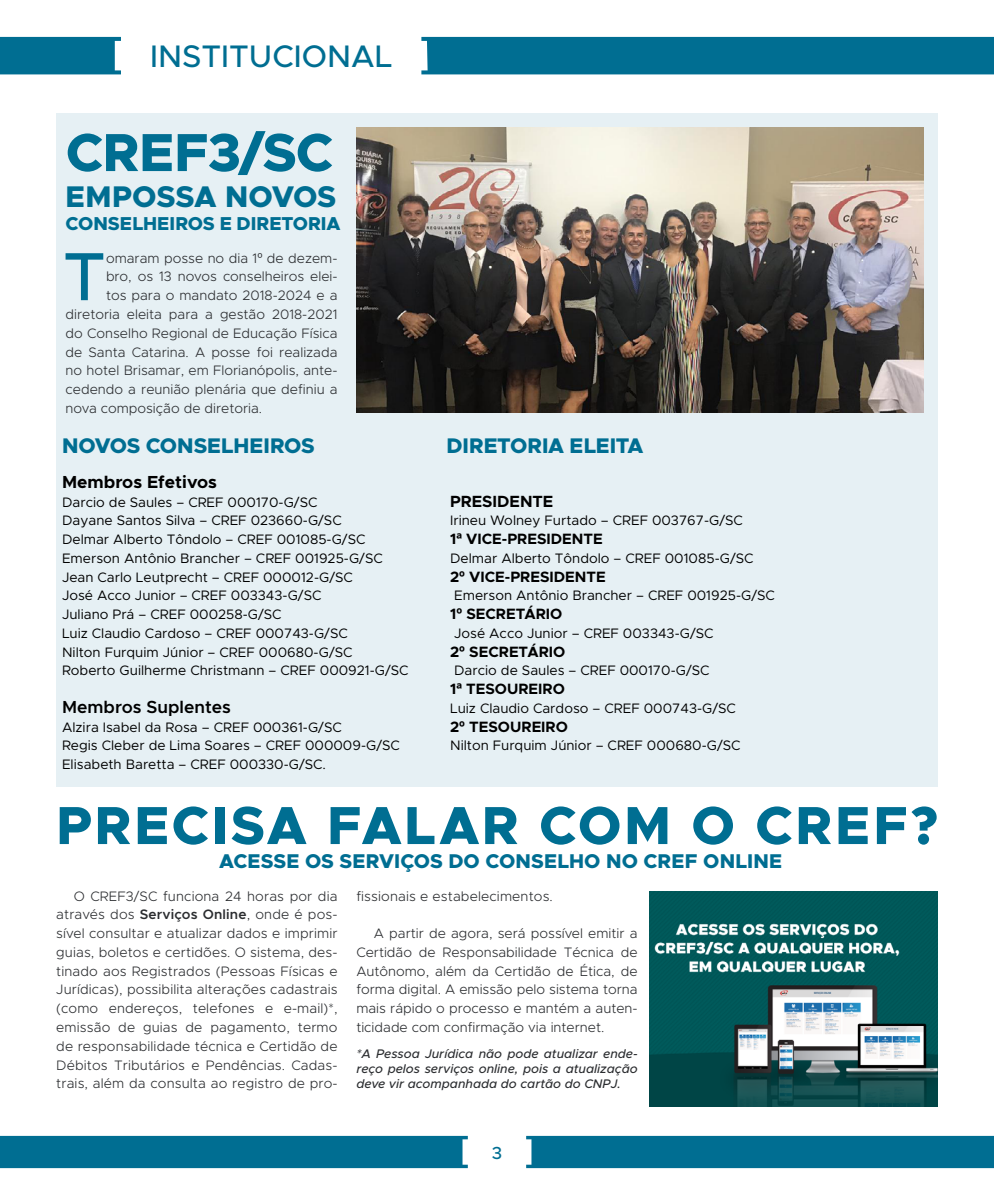
<style>
.page{position:relative;width:994px;height:1182px;background:#fff}
.page>*{position:absolute;margin:0;border:0;box-sizing:border-box;transform-origin:0 0}
.t1{font:500 68.38px "Metropolis";color:#006e92}
.t2{font:800 53.75px "Metropolis";letter-spacing:.045em;color:#006e92}
.t3{font:500 31.25px "Metropolis";color:#006e92}
.t4{font:800 30px "Metropolis";letter-spacing:-.005em;color:#006e92}
.t5{font:800 21.25px "Metropolis";letter-spacing:-.005em;color:#006e92}
.t6{font:800 20px "Metropolis";letter-spacing:.005em;color:#006e92}
.t7{font:800 18.75px "Metropolis";color:#006e92}
.t8{font:600 17.5px "Metropolis";color:#000}
.t9{font:700 17.5px "Metropolis";color:#000}
.t10{font:500 17.5px "Metropolis";color:#006e92}
.t11{font:700 16.25px "Metropolis";color:#000}
.t12{font:700 15px "Metropolis";color:#000}
.t13{font:300 13.75px/18.8px "Metropolis";color:#2b2d30;text-align:justify}
.t14{font:13.75px/18.8px "Metropolis";color:#000}
.t15{font:italic 500 12.5px/15px "Metropolis";color:#2b2d30;text-align:justify}
.s1{font-family:"Open Sans";font-weight:400}
.s2{font-family:"Open Sans"}
.s3{font-weight:600}
</style>
<div class="page">
<div style="left:56px;top:112px;width:882px;height:674px;background:#e6f0f4"></div>
<div style="left:0;top:1135px;width:468px;height:32px;background:#006e92"></div>
<div style="left:526px;top:1135px;width:468px;height:32px;background:#006e92"></div>
<div style="left:0;top:37px;width:121px;height:37px;background:#006e92"></div>
<div style="left:421px;top:37px;width:573px;height:37px;background:#006e92"></div>
<img style="left:356px;top:128px;width:567px;height:284px">
<img style="left:649px;top:891px;width:289px;height:215px">
<h3 class="t3" style="left:150px;top:37px;width:244px">INSTITUCIONAL</h3>
<h2 class="t2" style="left:66px;top:118px;width:269px">CREF3/SC</h2>
<h3 class="t4" style="left:66px;top:177px;width:272px">EMPOSSA NOVOS</h3>
<h3 class="t7" style="left:66px;top:211px;width:276px">CONSELHEIROS E DIRETORIA</h3>
<h1 class="t1" style="left:63px;top:234px;width:45px">T</h1>
<p class="t13" style="left:106px;top:248px;width:233px">omaram posse no dia 1<span class="s1">º</span> de dezem-</p>
<p class="t13" style="left:106px;top:267px;width:233px">bro, os 13 novos conselheiros elei-</p>
<p class="t13" style="left:106px;top:286px;width:233px">tos para o mandato 2018-2024 e a</p>
<p class="t13" style="left:66px;top:305px;width:273px">diretoria eleita para a gestão 2018-2021</p>
<p class="t13" style="left:66px;top:323px;width:273px">do Conselho Regional de Educação Física</p>
<p class="t13" style="left:66px;top:342px;width:273px">de Santa Catarina. A posse foi realizada</p>
<p class="t13" style="left:66px;top:361px;width:273px">no hotel Brisamar, em Florianópolis, ante-</p>
<p class="t13" style="left:66px;top:380px;width:273px">cedendo a reunião plenária que definiu a</p>
<p class="t13" style="left:66px;top:398px;width:198px">nova composição de diretoria.</p>
<h3 class="t5" style="left:62px;top:432px;width:254px">NOVOS CONSELHEIROS</h3>
<p class="t9" style="left:62px;top:470px;width:157px">Membros Efetivos</p>
<p class="t14" style="left:62px;top:492px;width:348px">Darcio de Saules – CREF 000170-G/SC<br>Dayane Santos Silva – CREF 023660-G/SC<br>Delmar Alberto Tôndolo – CREF 001085-G/SC Emerson Antônio Brancher – CREF 001925-G/SC Jean Carlo Leutprecht – CREF 000012-G/SC<br>José Acco Junior – CREF 003343-G/SC<br>Juliano Prá – CREF 000258-G/SC<br>Luiz Claudio Cardoso – CREF 000743-G/SC<br>Nilton Furquim Júnior – CREF 000680-G/SC Roberto Guilherme Christmann – CREF 000921-G/SC</p>
<p class="t8" style="left:62px;top:695px;width:170px">Membros Suplentes</p>
<p class="t14" style="left:62px;top:717px;width:339px">Alzira Isabel da Rosa – CREF 000361-G/SC<br>Regis Cleber de Lima Soares – CREF 000009-G/SC<br>Elisabeth Baretta – CREF 000330-G/SC.</p>
<h3 class="t5" style="left:446px;top:432px;width:198px">DIRETORIA ELEITA</h3>
<p class="t11" style="left:450px;top:490px;width:105px">PRESIDENTE</p>
<p class="t14" style="left:450px;top:511px;width:294px">Irineu Wolney Furtado – CREF 003767-G/SC</p>
<p class="t12" style="left:450px;top:529px;width:154px">1<span class="s2">ª</span> VICE-PRESIDENTE</p>
<p class="t14" style="left:450px;top:548px;width:305px">Delmar Alberto Tôndolo – CREF 001085-G/SC</p>
<p class="t12" style="left:450px;top:567px;width:157px">2<span class="s2">º</span> VICE-PRESIDENTE</p>
<p class="t14" style="left:454px;top:586px;width:322px">Emerson Antônio Brancher – CREF 001925-G/SC</p>
<p class="t12" style="left:450px;top:604px;width:114px">1<span class="s2">º</span> SECRETÁRIO</p>
<p class="t14" style="left:454px;top:623px;width:261px">José Acco Junior – CREF 003343-G/SC</p>
<p class="t12" style="left:450px;top:642px;width:117px">2<span class="s2">º</span> SECRETÁRIO</p>
<p class="t14" style="left:454px;top:661px;width:257px">Darcio de Saules – CREF 000170-G/SC</p>
<p class="t12" style="left:450px;top:679px;width:116px">1<span class="s2">ª</span> TESOUREIRO</p>
<p class="t14" style="left:450px;top:698px;width:287px">Luiz Claudio Cardoso – CREF 000743-G/SC</p>
<p class="t12" style="left:450px;top:717px;width:119px">2<span class="s2">º</span> TESOUREIRO</p>
<p class="t14" style="left:450px;top:736px;width:292px">Nilton Furquim Júnior – CREF 000680-G/SC</p>
<h2 class="t2" style="left:56px;top:791px;width:883px">PRECISA FALAR COM O CREF?</h2>
<h3 class="t6" style="left:219px;top:848px;width:564px">ACESSE OS SERVIÇOS DO CONSELHO NO CREF ONLINE</h3>
<p class="t13" style="left:56px;top:886px;width:283px;text-indent:18px">O CREF3/SC funciona 24 horas por dia através dos <span class="s3">Serviços Online</span>, onde é pos&shy;sível consultar e atualizar dados e imprimir guias, boletos e certidões. O sistema, des&shy;tinado aos Registrados (Pessoas Físicas e Jurídicas), possibilita alterações cadastrais (como endereços, telefones e e-mail)*, emissão de guias de pagamento, termo de responsabilidade técnica e Certidão de Débitos Tributários e Pendências. Cadas&shy;trais, além da consulta ao registro de pro-</p>
<p class="t13" style="left:356px;top:886px;width:198px">fissionais e estabelecimentos.</p>
<p class="t13" style="left:356px;top:923px;width:283px;text-indent:18px">A partir de agora, será possível emitir a Certidão de Responsabilidade Técnica de Autônomo, além da Certidão de Ética, de forma digital. A emissão pelo sistema torna mais rápido o processo e mantém a auten&shy;ticidade com confirmação via internet.</p>
<p class="t15" style="left:356px;top:1046px;width:283px">*A Pessoa Jurídica não pode atualizar ende&shy;reço pelos serviços online, pois a atualização deve vir acompanhada do cartão do CNPJ.</p>
<p class="t10" style="left:492px;top:1141px;width:12px">3</p>
</div>
